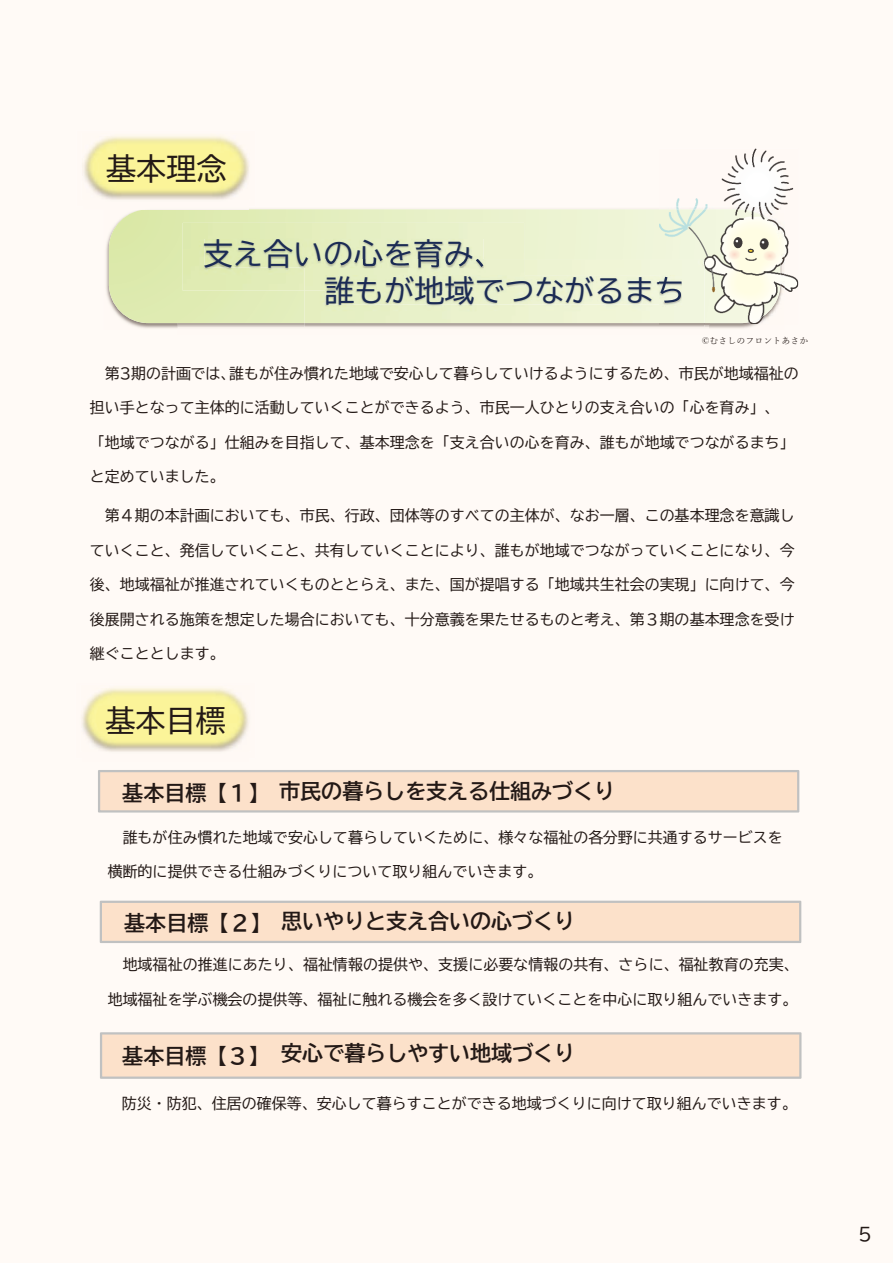
<style>
.page{position:relative;width:893px;height:1263px;background:#fff}
.page>*{position:absolute;margin:0;border:0;box-sizing:border-box;transform-origin:0 0}
.t1{font:30px/36.9px "BIZ UD Gothic";color:#1b2b54}
.t2{font:30px "BIZ UD Gothic";color:#231916}
.t3{font:21.15px "BIZ UD Gothic Bold";letter-spacing:-.005em;color:#231916}
.t4{font:21px "BIZ UD Gothic Bold";color:#231916}
.t5{font:18px "TBUD Go Std";color:#231916}
.t6{font:15px "BIZ UD Gothic";color:#231916}
.t7{font:9px "Yu Mincho";color:#231916}
.s1{font-family:"BIZ UDP Gothic"}
.s2{font-size:21px}
</style>
<div class="page">
<img style="left:104px;top:207px;width:680px;height:123px">
<img style="left:178px;top:323px;width:531px;height:7px">
<svg style="left:109px;top:209px;width:550px;height:114px;background:#e4edbf"></svg>
<img style="left:183px;top:223px;width:341px;height:68px">
<img style="left:204px;top:239px;width:279px;height:29px">
<img style="left:304px;top:260px;width:400px;height:67px">
<img style="left:304px;top:260px;width:220px;height:31px">
<img style="left:304px;top:260px;width:179px;height:8px">
<img style="left:325px;top:276px;width:334px;height:28px">
<img style="left:325px;top:276px;width:199px;height:15px">
<svg style="left:98px;top:770px;width:701px;height:42px;background:#f6ddc9"></svg>
<svg style="left:100px;top:901px;width:701px;height:42px;background:#f5ddc9"></svg>
<svg style="left:100px;top:1032px;width:701px;height:47px;background:#f5ddc9"></svg>
<img style="left:675px;top:149px;width:123px;height:143px">
<img style="left:659px;top:207px;width:126px;height:117px">
<img style="left:659px;top:209px;width:121px;height:114px">
<img style="left:659px;top:276px;width:22px;height:28px">
<img style="left:104px;top:207px;width:145px;height:2px">
<img style="left:81px;top:133px;width:170px;height:67px">
<img style="left:80px;top:685px;width:171px;height:66px">
<h1 class="t2" style="left:106px;top:154px;width:122px">基本理念</h1>
<h1 class="t1" style="left:325px;top:235px;width:362px;text-indent:-121px">支え合いの心を育み、<br>誰もが地域でつながるまち</h1>
<p class="t7" style="left:702px;top:333px;width:108px">©むさしのフロントあさか</p>
<p class="t6" style="left:105px;top:366px;width:695px"><span class="s1">第３期の計画では、</span>誰もが住み慣れた地域で安心して暮らしていけるようにするため、市民が地域福祉の</p>
<p class="t6" style="left:90px;top:400px;width:691px">担い手となって主体的に活動していくことができるよう、市民一人ひとりの支え合いの「心を育み」、</p>
<p class="t6" style="left:90px;top:435px;width:706px">「地域でつながる」仕組みを目指して、基本理念を「支え合いの心を育み、誰もが地域でつながるまち」</p>
<p class="t6" style="left:90px;top:469px;width:136px">と定めていました。</p>
<p class="t6" style="left:105px;top:508px;width:691px">第４期の本計画においても、市民、行政、団体等のすべての主体が、なお一層、この基本理念を意識し</p>
<p class="t6" style="left:90px;top:543px;width:706px">ていくこと、発信していくこと、共有していくことにより、誰もが地域でつながっていくことになり、今</p>
<p class="t6" style="left:90px;top:577px;width:706px">後、地域福祉が推進されていくものととらえ、また、国が提唱する「地域共生社会の実現」に向けて、今</p>
<p class="t6" style="left:90px;top:612px;width:706px">後展開される施策を想定した場合においても、十分意義を果たせるものと考え、第３期の基本理念を受け</p>
<p class="t6" style="left:90px;top:646px;width:136px">継ぐこととします。</p>
<h1 class="t2" style="left:106px;top:705px;width:122px">基本目標</h1>
<h3 class="t4" style="left:122px;top:782px;width:149px">基本目標【１】</h3>
<h3 class="t4" style="left:279px;top:780px;width:338px">市民の暮らしを支える仕組みづくり</h3>
<p class="t6" style="left:123px;top:829px;width:661px">誰もが住み慣れた地域で安心して暮らしていくために、様々な福祉の各分野に共通するサービスを</p>
<p class="t6" style="left:108px;top:864px;width:436px">横断的に提供できる仕組みづくりについて取り組んでいきます。</p>
<h2 class="t3" style="left:124px;top:911px;width:453px"><span class="s2">基本目標【２】</span>思いやりと支え合いの心づくり</h2>
<p class="t6" style="left:123px;top:957px;width:678px">地域福祉の推進にあたり、福祉情報の提供や、支援に必要な情報の共有、さらに、福祉教育の充実、</p>
<p class="t6" style="left:108px;top:991px;width:691px">地域福祉を学ぶ機会の提供等、福祉に触れる機会を多く設けていくことを中心に取り組んでいきます。</p>
<h3 class="t4" style="left:122px;top:1042px;width:455px">基本目標【３】安心で暮らしやすい地域づくり</h3>
<p class="t6" style="left:122px;top:1096px;width:676px">防災・防犯、住居の確保等、安心して暮らすことができる地域づくりに向けて取り組んでいきます。</p>
<p class="t5" style="left:858px;top:1219px;width:15px">5</p>
</div>
